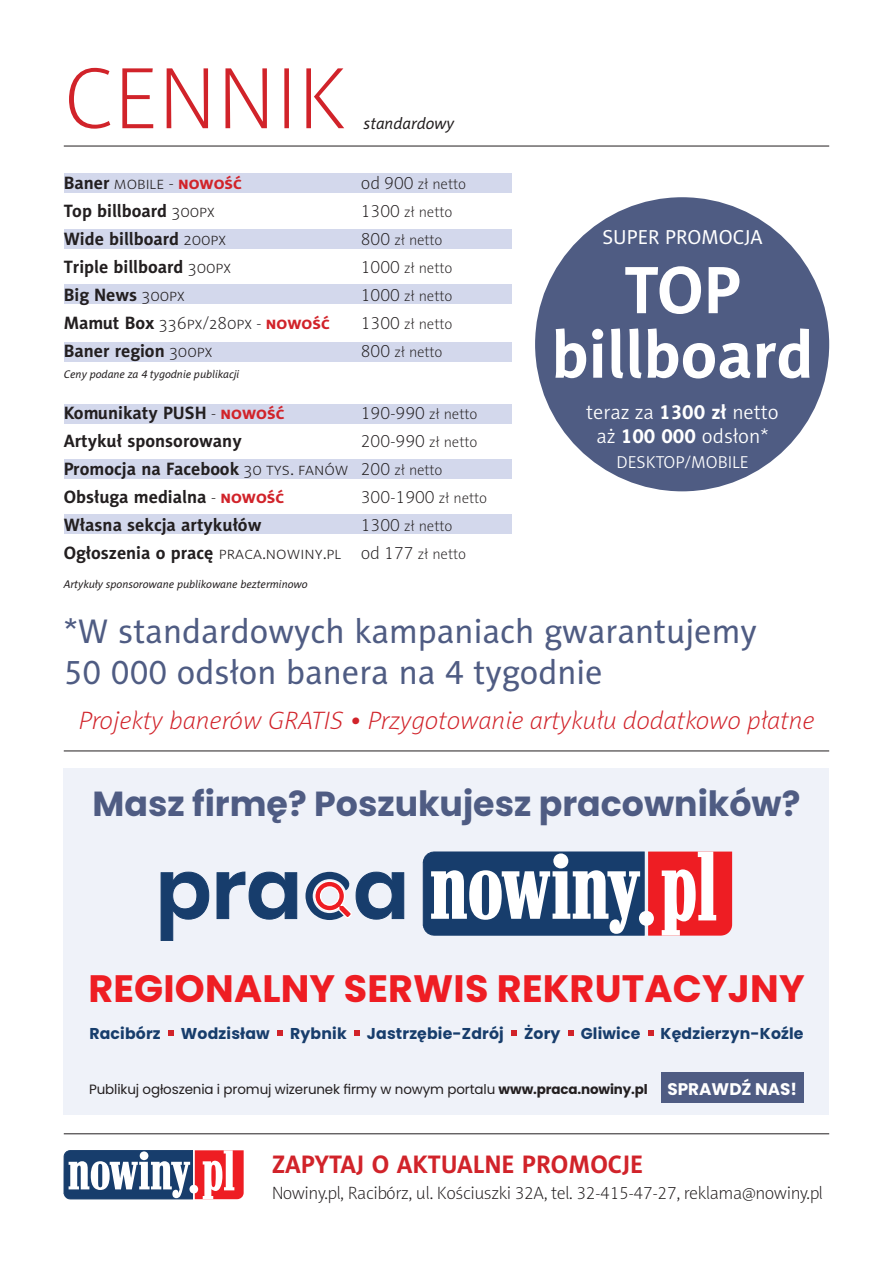
<style>
.page{position:relative;width:893px;height:1263px;background:#fff}
.page>*{position:absolute;margin:0;border:0;box-sizing:border-box;transform-origin:0 0}
.t1{font:88.5px "Naomi Sans EFN Thin";color:#d1232a}
.t2{font:700 67.5px/64.5px "Naomi Sans EFN";color:#fff;text-align:center}
._02_-_tytul{font:700 38.1px "Poppins";letter-spacing:.005em;color:#ee1d23}
._02_-_tytul-2{font:700 34.8px "Poppins";color:#4f5c83}
.t3{font:34.5px/41.4px "Naomi Sans EFN";color:#4f5c83}
.t4{font:italic 25.5px "Naomi Sans EFN Thin";color:#d1232a}
.t5{font:700 25.5px "Naomi Sans EFN";color:#d1232a}
.t6{font:20.4px "Naomi Sans EFN Light";color:#fff}
.t7{font:20.4px "Naomi Sans EFN";color:#fff}
.t8{font:700 18px "Naomi Sans EFN";color:#231f20}
.t9{font:18px "Naomi Sans EFN Thin";color:#231f20}
.t10{font:18px "Naomi Sans EFN Thin";letter-spacing:-.02em;color:#231f20}
.t11{font:17.4px "Naomi Sans EFN Light";color:#fff}
._02_-_tytul-3{font:700 16.8px "Poppins";color:#fff}
.t12{font:italic 16.5px "Naomi Sans EFN";color:#231f20}
._02_-_tytul-4{font:700 15.75px "Poppins";letter-spacing:.01em;color:#173d6c}
.t13{font:15px "Naomi Sans EFN Thin";color:#231f20}
._02_-_tytul-5{font:13.5px "Poppins";letter-spacing:-.01em;color:#231f20}
.t14{font:italic 11.25px "Naomi Sans EFN";color:#231f20}
.s1{font-family:"Naomi Sans EFN";font-weight:700}
.s2{font-family:"Naomi Sans EFN";font-weight:700;color:#d1232a}
.s3{font-size:18px}
.s4{font-family:"Naomi Sans EFN Thin";font-weight:400}
.s5{color:#d1232a}
.s6{font-size:15px}
.s7{font-family:"Naomi Sans EFN Thin";font-weight:400;font-size:15px}
.s8{font-weight:700}
</style>
<div class="page">
<div style="left:64px;top:768px;width:765px;height:347px;background:#eff2f9"></div>
<div style="left:535px;top:197px;width:294px;height:294px;background:#4f5c83;border-radius:50%"></div>
<hr style="left:64px;top:146px;width:765px;height:1px;background:#231f20">
<hr style="left:64px;top:750px;width:765px;height:1px;background:#231f20">
<div style="left:64px;top:514px;width:447px;height:20px;background:#d3d8ec"></div>
<div style="left:64px;top:284px;width:448px;height:20px;background:#d3d8ec"></div>
<div style="left:64px;top:229px;width:447px;height:20px;background:#d3d8ec"></div>
<div style="left:64px;top:173px;width:447px;height:20px;background:#d3d8ec"></div>
<div style="left:64px;top:342px;width:447px;height:19px;background:#d3d8ec"></div>
<div style="left:64px;top:404px;width:447px;height:20px;background:#d3d8ec"></div>
<div style="left:64px;top:460px;width:447px;height:19px;background:#d3d8ec"></div>
<svg style="left:422px;top:851px;width:310px;height:85px"></svg>
<svg style="left:161px;top:871px;width:243px;height:70px"></svg>
<svg style="left:277px;top:1030px;width:6px;height:6px"></svg>
<svg style="left:354px;top:1030px;width:6px;height:6px"></svg>
<svg style="left:511px;top:1030px;width:6px;height:6px"></svg>
<svg style="left:568px;top:1030px;width:6px;height:6px"></svg>
<svg style="left:648px;top:1030px;width:5px;height:6px"></svg>
<div style="left:661px;top:1072px;width:142px;height:30px;background:#4f5c83"></div>
<hr style="left:64px;top:1133px;width:765px;height:1px;background:#231f20">
<svg style="left:64px;top:1030px;width:180px;height:169px"></svg>
<p class="t1" style="left:64px;top:49px;width:284px">CENNIK</p>
<p class="t12" style="left:364px;top:114px;width:92px">standardowy</p>
<p class="t9" style="left:64px;top:173px;width:180px"><span class="s1">Baner</span> mobile - <span class="s2">nowość</span></p>
<p class="t13" style="left:361px;top:175px;width:107px"><span class="s3">od 900</span> zł netto</p>
<p class="t8" style="left:64px;top:200px;width:152px">Top billboard <span class="s4">300px</span></p>
<p class="t13" style="left:361px;top:203px;width:93px"><span class="s3">1300</span> zł netto</p>
<p class="t8" style="left:64px;top:228px;width:164px">Wide billboard <span class="s4">200px</span></p>
<p class="t13" style="left:361px;top:231px;width:83px"><span class="s3">800</span> zł netto</p>
<p class="t8" style="left:64px;top:256px;width:169px">Triple billboard <span class="s4">300px</span></p>
<p class="t13" style="left:361px;top:259px;width:93px"><span class="s3">1000</span> zł netto</p>
<p class="t8" style="left:64px;top:284px;width:122px">Big News <span class="s4">300px</span></p>
<p class="t13" style="left:361px;top:287px;width:93px"><span class="s3">1000</span> zł netto</p>
<p class="t9" style="left:64px;top:313px;width:267px"><span class="s1">Mamut Box</span> 336px/280px - <span class="s2">nowość</span></p>
<p class="t13" style="left:361px;top:315px;width:93px"><span class="s3">1300</span> zł netto</p>
<p class="t8" style="left:64px;top:340px;width:150px">Baner region <span class="s4">300px</span></p>
<p class="t13" style="left:361px;top:343px;width:83px"><span class="s3">800</span> zł netto</p>
<p class="t14" style="left:64px;top:368px;width:177px">Ceny podane za 4 tygodnie publikacji</p>
<p class="t8" style="left:64px;top:402px;width:222px">Komunikaty PUSH <span class="s4">-</span> <span class="s5">nowość</span></p>
<p class="t9" style="left:361px;top:403px;width:118px">190-990 <span class="s6">zł netto</span></p>
<p class="t8" style="left:64px;top:430px;width:179px">Artykuł sponsorowany</p>
<p class="t9" style="left:361px;top:431px;width:118px">200-990 <span class="s6">zł netto</span></p>
<p class="t8" style="left:64px;top:458px;width:380px">Promocja na Facebook <span class="s4">30 tys. fanów 200</span> <span class="s7">zł netto</span></p>
<p class="t8" style="left:64px;top:486px;width:222px">Obsługa medialna <span class="s4">-</span> <span class="s5">nowość</span></p>
<p class="t9" style="left:361px;top:487px;width:128px">300-1900 <span class="s6">zł netto</span></p>
<p class="t8" style="left:64px;top:514px;width:199px">Własna sekcja artykułów</p>
<p class="t13" style="left:361px;top:517px;width:93px"><span class="s3">1300</span> zł netto</p>
<p class="t9" style="left:64px;top:543px;width:404px"><span class="s1">Ogłoszenia o pracę</span> praca.nowiny.pl od 177 <span class="s6">zł netto</span></p>
<p class="t14" style="left:64px;top:578px;width:245px">Artykuły sponsorowane publikowane bezterminowo</p>
<p class="t7" style="left:602px;top:224px;width:162px">SUPER PROMOCJA</p>
<p class="t2" style="left:551px;top:259px;width:264px">TOP billboard</p>
<p class="t6" style="left:586px;top:400px;width:194px">teraz za <span class="s1">1300 zł</span> netto</p>
<p class="t6" style="left:596px;top:424px;width:174px">aż <span class="s1">100 000</span> odsłon*</p>
<p class="t11" style="left:616px;top:452px;width:134px">DESKTOP/MOBILE</p>
<p class="t3" style="left:64px;top:610px;width:694px">*W standardowych kampaniach gwarantujemy<br>50 000 odsłon banera na 4 tygodnie</p>
<p class="t4" style="left:78px;top:706px;width:738px">Projekty banerów GRATIS • Przygotowanie artykułu dodatkowo płatne</p>
<p class="_02_-_tytul-2" style="left:93px;top:784px;width:709px">Masz firmę? Poszukujesz pracowników?</p>
<p class="_02_-_tytul" style="left:88px;top:967px;width:718px">REGIONALNY SERWIS REKRUTACYJNY</p>
<p class="_02_-_tytul-4" style="left:89px;top:1025px;width:73px">Racibórz</p>
<p class="_02_-_tytul-4" style="left:181px;top:1025px;width:90px">Wodzisław</p>
<p class="_02_-_tytul-4" style="left:290px;top:1025px;width:58px">Rybnik</p>
<p class="_02_-_tytul-4" style="left:367px;top:1025px;width:138px">Jastrzębie-Zdrój</p>
<p class="_02_-_tytul-4" style="left:524px;top:1025px;width:38px">Żory</p>
<p class="_02_-_tytul-4" style="left:581px;top:1025px;width:61px">Gliwice</p>
<p class="_02_-_tytul-4" style="left:661px;top:1025px;width:144px">Kędzierzyn-Koźle</p>
<p class="_02_-_tytul-5" style="left:89px;top:1081px;width:560px">Publikuj ogłoszenia i promuj wizerunek firmy w nowym portalu <span class="s8">www.praca.nowiny.pl</span></p>
<p class="_02_-_tytul-3" style="left:667px;top:1079px;width:131px">SPRAWDŹ NAS!</p>
<p class="t5" style="left:272px;top:1149px;width:373px">ZAPYTAJ O AKTUALNE PROMOCJE</p>
<p class="t10" style="left:272px;top:1183px;width:552px">Nowiny.pl, Racibórz, ul. Kościuszki 32A, tel. 32-415-47-27, reklama@nowiny.pl</p>
</div>
